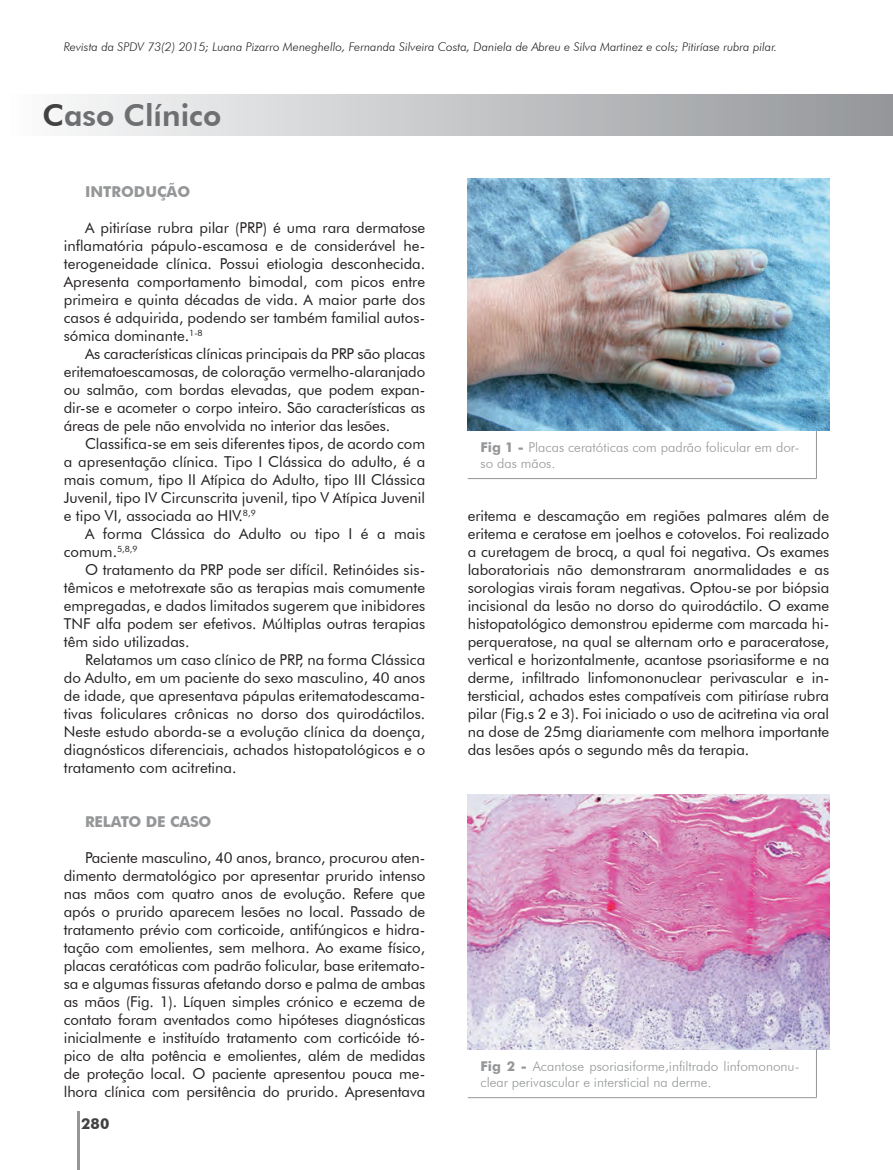
<style>
.page{position:relative;width:893px;height:1170px;background:#fff}
.page>*{position:absolute;margin:0;border:0;box-sizing:border-box;transform-origin:0 0}
.t1{font:800 30px "Futura BT";color:#6d6f71}
.t2{font:15px/18px "Futura BT";color:#231f20;text-align:justify}
.t3{font:700 15px "Futura BT";letter-spacing:-.005em;color:#949698}
.t4{font:700 15px "Futura BT";color:#414142}
.t5{font:300 13.5px/16.2px "Futura BT";color:#949698}
.t6{font:italic 300 12px "Futura BT";color:#231f20}
.s1{color:#414142}
.s2{font-weight:700}
</style>
<div class="page">
<div style="left:0;top:94px;width:893px;height:41px;background:linear-gradient(to right,#fdfdfd,#939598)"></div>
<hr style="left:77px;top:1111px;width:3px;height:58px;background:#949698">
<hr style="left:816px;top:431px;width:1px;height:47px;background:#949698">
<hr style="left:468px;top:478px;width:349px;height:1px;background:#949698">
<img style="left:468px;top:179px;width:361px;height:252px">
<hr style="left:816px;top:1049px;width:1px;height:48px;background:#949698">
<hr style="left:468px;top:1097px;width:349px;height:1px;background:#949698">
<img style="left:468px;top:794px;width:361px;height:255px">
<p class="t6" style="left:64px;top:39px;width:715px">Revista da SPDV 73(2) 2015; Luana Pizarro Meneghello, Fernanda Silveira Costa, Daniela de Abreu e Silva Martinez e cols; Pitiríase rubra pilar.</p>
<h1 class="t1" style="left:43px;top:97px;width:180px"><span class="s1">C</span>aso Clínico</h1>
<p class="t3" style="left:85px;top:182px;width:107px">INTRODUÇÃO</p>
<p class="t2" style="left:64px;top:218px;width:363px;text-indent:21px">A pitiríase rubra pilar (PRP) é uma rara dermatose inflamatória pápulo-escamosa e de considerável he&shy;terogeneidade clínica. Possui etiologia desconhecida.<br>Apresenta comportamento bimodal, com picos entre primeira e quinta décadas de vida. A maior parte dos casos é adquirida, podendo ser também familial autos&shy;sómica dominante.<sup>1-8</sup></p>
<p class="t2" style="left:64px;top:344px;width:363px;text-indent:21px">As características clínicas principais da PRP são placas eritematoescamosas, de coloração vermelho-alaranjado ou salmão, com bordas elevadas, que podem expan&shy;dir-se e acometer o corpo inteiro. São características as áreas de pele não envolvida no interior das lesões.</p>
<p class="t2" style="left:64px;top:434px;width:363px;text-indent:21px">Classifica-se em seis diferentes tipos, de acordo com a apresentação clínica. Tipo I Clássica do adulto, é a mais comum, tipo II Atípica do Adulto, tipo III Clássica Juvenil, tipo IV Circunscrita juvenil, tipo V Atípica Juvenil e tipo VI, associada ao HIV.<sup>8,9</sup></p>
<p class="t2" style="left:64px;top:524px;width:363px;text-indent:21px">A forma Clássica do Adulto ou tipo I é a mais comum.<sup>5,8,9</sup></p>
<p class="t2" style="left:64px;top:560px;width:363px;text-indent:21px">O tratamento da PRP pode ser difícil. Retinóides sis&shy;têmicos e metotrexate são as terapias mais comumente empregadas, e dados limitados sugerem que inibidores TNF alfa podem ser efetivos. Múltiplas outras terapias têm sido utilizadas.</p>
<p class="t2" style="left:64px;top:650px;width:363px;text-indent:21px">Relatamos um caso clínico de PRP, na forma Clássica do Adulto, em um paciente do sexo masculino, 40 anos de idade, que apresentava pápulas eritematodescama&shy;tivas foliculares crônicas no dorso dos quirodáctilos.<br>Neste estudo aborda-se a evolução clínica da doença, diagnósticos diferenciais, achados histopatológicos e o tratamento com acitretina.</p>
<p class="t3" style="left:85px;top:812px;width:128px">RELATO DE CASO</p>
<p class="t2" style="left:64px;top:848px;width:363px;text-indent:21px">Paciente masculino, 40 anos, branco, procurou aten&shy;dimento dermatológico por apresentar prurido intenso nas mãos com quatro anos de evolução. Refere que após o prurido aparecem lesões no local. Passado de tratamento prévio com corticoide, antifúngicos e hidra&shy;tação com emolientes, sem melhora. Ao exame físico, placas ceratóticas com padrão folicular, base eritemato&shy;sa e algumas fissuras afetando dorso e palma de ambas as mãos (Fig. 1). Líquen simples crónico e eczema de contato foram aventados como hipóteses diagnósticas inicialmente e instituído tratamento com corticóide tó&shy;pico de alta potência e emolientes, além de medidas de proteção local. O paciente apresentou pouca me&shy;lhora clínica com persitência do prurido. Apresentava</p>
<p class="t4" style="left:81px;top:1114px;width:30px">280</p>
<p class="t5" style="left:480px;top:438px;width:320px"><span class="s2">Fig 1 -</span> Placas ceratóticas com padrão folicular em dor&shy;so das mãos.</p>
<p class="t2" style="left:468px;top:506px;width:363px">eritema e descamação em regiões palmares além de eritema e ceratose em joelhos e cotovelos. Foi realizado a curetagem de brocq, a qual foi negativa. Os exames laboratoriais não demonstraram anormalidades e as sorologias virais foram negativas. Optou-se por biópsia incisional da lesão no dorso do quirodáctilo. O exame histopatológico demonstrou epiderme com marcada hi&shy;perqueratose, na qual se alternam orto e paraceratose, vertical e horizontalmente, acantose psoriasiforme e na derme, infiltrado linfomononuclear perivascular e in&shy;tersticial, achados estes compatíveis com pitiríase rubra pilar (Fig.s 2 e 3). Foi iniciado o uso de acitretina via oral na dose de 25mg diariamente com melhora importante das lesões após o segundo mês da terapia.</p>
<p class="t5" style="left:480px;top:1057px;width:320px"><span class="s2">Fig 2 -</span> Acantose psoriasiforme,infiltrado linfomononu&shy;clear perivascular e intersticial na derme.</p>
</div>
